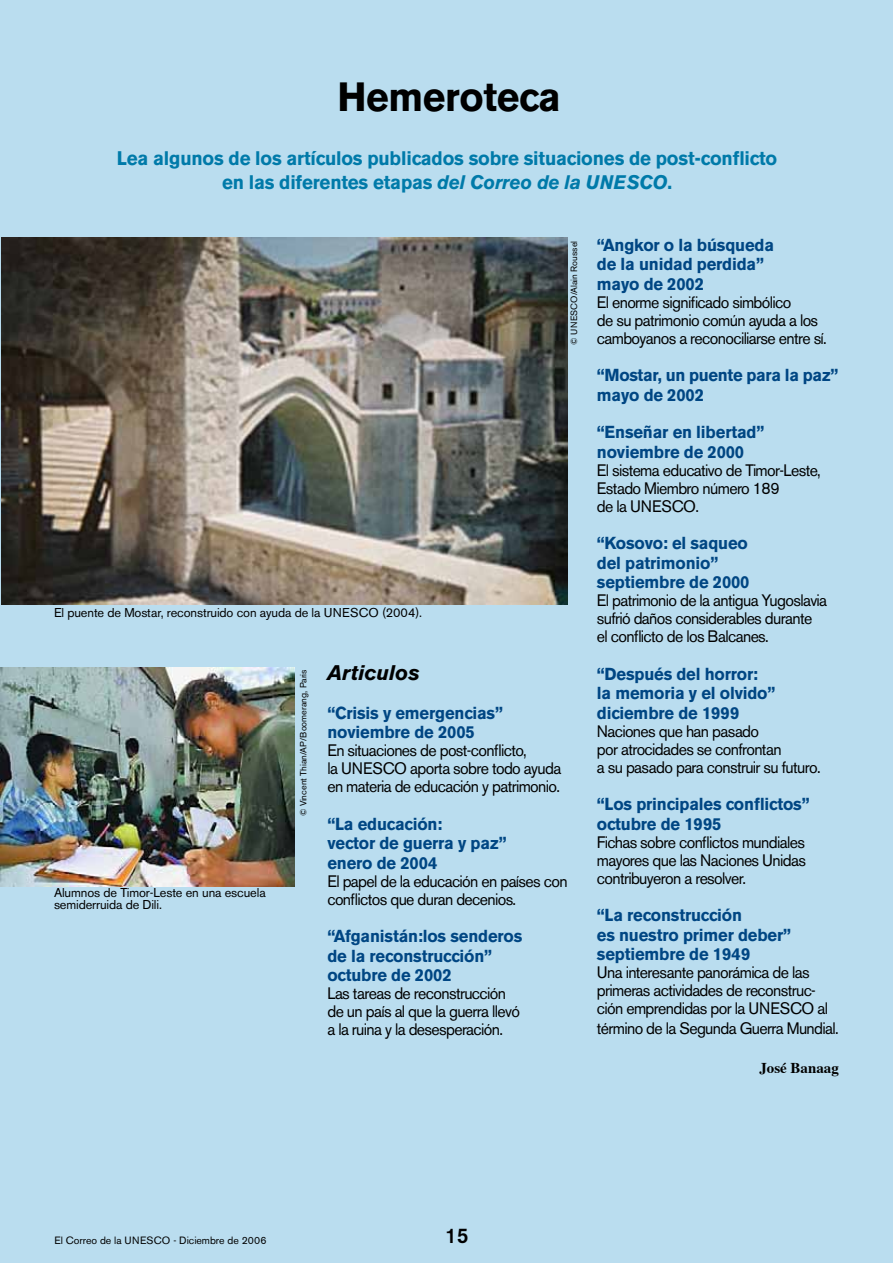
<style>
.page{position:relative;width:893px;height:1263px;background:#baddef}
.page>*{position:absolute;margin:0;border:0;box-sizing:border-box;transform-origin:0 0}
.t1{font:700 40.5px "Akzidenz Grotesk BE";letter-spacing:-.01em;color:#000;scale:.96 1}
.t2{font:italic 700 21px "Akzidenz Grotesk BE";color:#000}
.t3{font:500 21px "Akzidenz Grotesk BE";color:#000;scale:.96 1}
.t4{font:700 19.5px/24px "Akzidenz Grotesk BE";letter-spacing:-.01em;color:#007aa9;text-align:center;scale:.96 1}
.t5{font:700 17.25px/19.5px "Akzidenz Grotesk BE";letter-spacing:-.01em;color:#004683;scale:.96 1}
.t6{font:16.5px/18px "Akzidenz Grotesk BE";letter-spacing:-.04em;color:#000;scale:.96 1}
.t7{font:700 15px "Times";color:#000}
.t8{font:12.75px/12px "Akzidenz Grotesk BE";letter-spacing:-.01em;color:#000}
.t9{font:10.5px "Akzidenz Grotesk BE";color:#000}
.t10{font:9px "Akzidenz Grotesk BE";color:#000}
.s1{font-style:italic}
</style>
<div class="page">
<img style="left:2px;top:238px;width:565px;height:366px">
<img style="left:0;top:667px;width:294px;height:219px">
<h1 class="t1" style="left:337px;top:73px;width:234px">Hemeroteca</h1>
<p class="t4" style="left:117px;top:146px;width:689px">Lea algunos de los artículos publicados sobre situaciones de post-conflicto en las diferentes etapas <span class="s1">del Correo de la UNESCO</span>.</p>
<p class="t8" style="left:54px;top:607px;width:370px">El puente de Mostar, reconstruido con ayuda de la UNESCO (2004).</p>
<p class="t10" style="left:569px;top:345px;width:105px;rotate:-90deg">© UNESCO/Alain Roussel</p>
<p class="t8" style="left:54px;top:887px;width:213px">Alumnos de Timor-Leste en una escuela semiderruida de Dili.</p>
<p class="t10" style="left:298px;top:816px;width:149px;rotate:-90deg">© Vincent Thian/AP/Boomerang, Paris</p>
<p class="t2" style="left:327px;top:660px;width:94px">Articulos</p>
<p class="t5" style="left:327px;top:703px;width:184px">“Crisis y emergencias” noviembre de 2005</p>
<p class="t6" style="left:327px;top:741px;width:245px">En situaciones de post-conflicto,<br>la UNESCO aporta sobre todo ayuda en materia de educación y patrimonio.</p>
<p class="t5" style="left:327px;top:814px;width:188px">“La educación:<br>vector de guerra y paz” enero de 2004</p>
<p class="t6" style="left:327px;top:872px;width:252px">El papel de la educación en países con conflictos que duran decenios.</p>
<p class="t5" style="left:327px;top:927px;width:205px">“Afganistán:los senderos de la reconstrucción” octubre de 2002</p>
<p class="t6" style="left:327px;top:984px;width:202px">Las tareas de reconstrucción de un país al que la guerra llevó a la ruina y la desesperación.</p>
<p class="t5" style="left:597px;top:235px;width:186px">“Angkor o la búsqueda de la unidad perdida” mayo de 2002</p>
<p class="t6" style="left:597px;top:293px;width:241px">El enorme significado simbólico<br>de su patrimonio común ayuda a los camboyanos a reconociliarse entre sí.</p>
<p class="t5" style="left:597px;top:365px;width:253px">“Mostar, un puente para la paz” mayo de 2002</p>
<p class="t5" style="left:597px;top:422px;width:176px">“Enseñar en libertad” noviembre de 2000</p>
<p class="t6" style="left:597px;top:461px;width:235px">El sistema educativo de Timor-Leste,<br>Estado Miembro número 189<br>de la UNESCO.</p>
<p class="t5" style="left:597px;top:533px;width:161px">“Kosovo: el saqueo del patrimonio” septiembre de 2000</p>
<p class="t6" style="left:597px;top:591px;width:241px">El patrimonio de la antigua Yugoslavia sufrió daños considerables durante el conflicto de los Balcanes.</p>
<p class="t5" style="left:597px;top:664px;width:187px">“Después del horror: la memoria y el olvido” diciembre de 1999</p>
<p class="t6" style="left:597px;top:722px;width:235px">Naciones que han pasado<br>por atrocidades se confrontan<br>a su pasado para construir su futuro.</p>
<p class="t5" style="left:597px;top:794px;width:223px">“Los principales conflictos” octubre de 1995</p>
<p class="t6" style="left:597px;top:833px;width:219px;text-align:justify">Fichas sobre conflictos mundiales mayores que las Naciones Unidas contribuyeron a resolver.</p>
<p class="t5" style="left:597px;top:905px;width:204px">“La reconstrucción<br>es nuestro primer deber” septiembre de 1949</p>
<p class="t6" style="left:597px;top:963px;width:242px">Una interesante panorámica de las primeras actividades de reconstruc&shy;ción emprendidas por la UNESCO al</p>
<p class="t6" style="left:597px;top:1019px;width:253px">término de la Segunda Guerra Mundial.</p>
<p class="t7" style="left:759px;top:1053px;width:81px">José Banaag</p>
<p class="t9" style="left:55px;top:1234px;width:213px">El Correo de la UNESCO - Diciembre de 2006</p>
<p class="t3" style="left:445px;top:1223px;width:25px">15</p>
</div>
